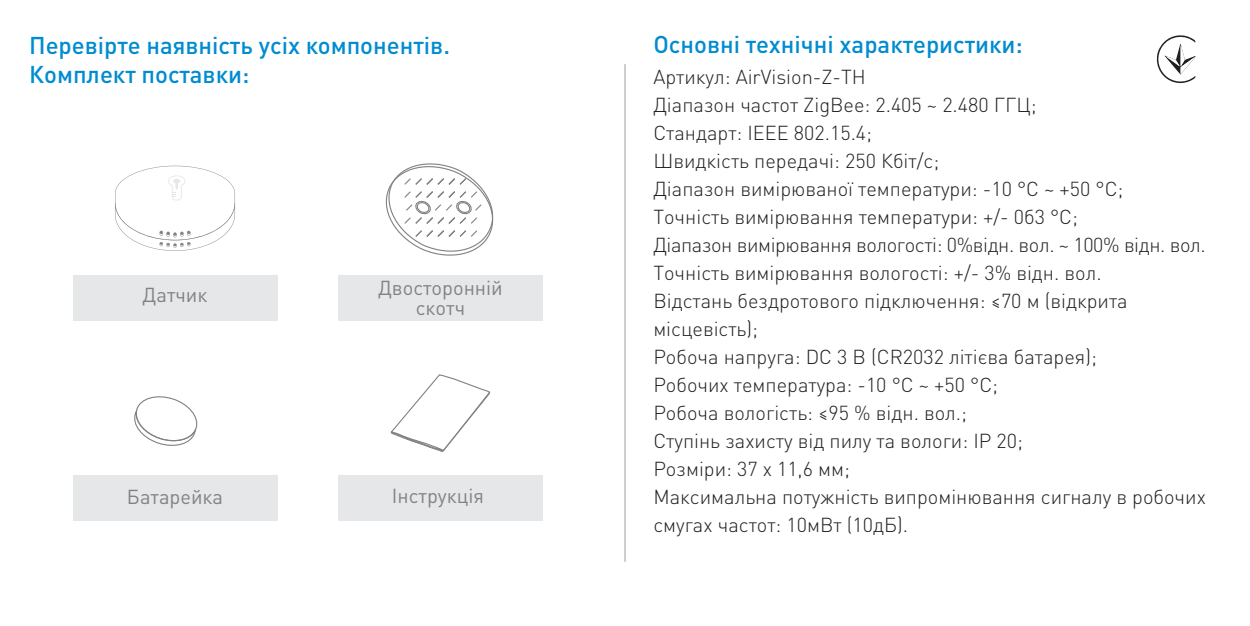
<style>
.page{position:relative;width:1250px;height:626px;background:#fff}
.page>*{position:absolute;margin:0;border:0;box-sizing:border-box;transform-origin:0 0}
.t1{font:500 24px/28.8px "DIN Pro";color:#008cd0}
.t2{font:300 20px/28px "DIN Pro";color:#231f20}
.t3{font:20px/20px "DIN Pro";color:#808285;text-align:center}
</style>
<div class="page">
<svg style="left:1156px;top:35px;width:40px;height:49px"></svg>
<div style="left:73px;top:275px;width:204px;height:46px;background:#e6e7e9"></div>
<div style="left:73px;top:475px;width:204px;height:45px;background:#e6e7e9"></div>
<div style="left:338px;top:475px;width:204px;height:45px;background:#e6e7e9"></div>
<svg style="left:390px;top:374px;width:101px;height:78px"></svg>
<div style="left:338px;top:275px;width:204px;height:45px;background:#e6e7e9"></div>
<svg style="left:385px;top:163px;width:109px;height:93px"></svg>
<svg style="left:134px;top:396px;width:64px;height:50px"></svg>
<svg style="left:115px;top:166px;width:120px;height:85px"></svg>
<hr style="left:624px;top:64px;width:1px;height:498px;background:#a8a9ad">
<p class="t1" style="left:29px;top:30px;width:422px">Перевірте наявність усіх компонентів.<br>Комплект поставки:</p>
<p class="t1" style="left:653px;top:30px;width:371px">Основні технічні характеристики:</p>
<p class="t2" style="left:653px;top:63px;width:554px">Артикул: AirVision-Z-TH<br>Діапазон частот ZigBee: 2.405 ~ 2.480 ГГЦ;<br>Стандарт: IEEE 802.15.4;<br>Швидкість передачі: 250 Кбіт/с;<br>Діапазон вимірюваної температури: -10 °С ~ +50 °С;<br>Точність вимірювання температури: +/- 0б3 °С;<br>Діапазон вимірювання вологості: 0%відн. вол. ~ 100% відн. вол.<br>Точність вимірювання вологості: +/- 3% відн. вол.<br>Відстань бездротового підключення: ≤70 м (відкрита місцевість);<br>Робоча напруга: DC 3 В (CR2032 літієва батарея);<br>Робочих температура: -10 °С ~ +50 °С;<br>Робоча вологість: ≤95 % відн. вол.;<br>Ступінь захисту від пилу та вологи: ІР 20;<br>Розміри: 37 х 11,6 мм;<br>Максимальна потужність випромінювання сигналу в робочих смугах частот: 10мВт (10дБ).</p>
<p class="t3" style="left:378px;top:278px;width:126px">Двосторонній скотч</p>
<p class="t3" style="left:143px;top:284px;width:66px">Датчик</p>
<p class="t3" style="left:392px;top:485px;width:94px">Інструкція</p>
<p class="t3" style="left:127px;top:486px;width:98px">Батарейка</p>
</div>
